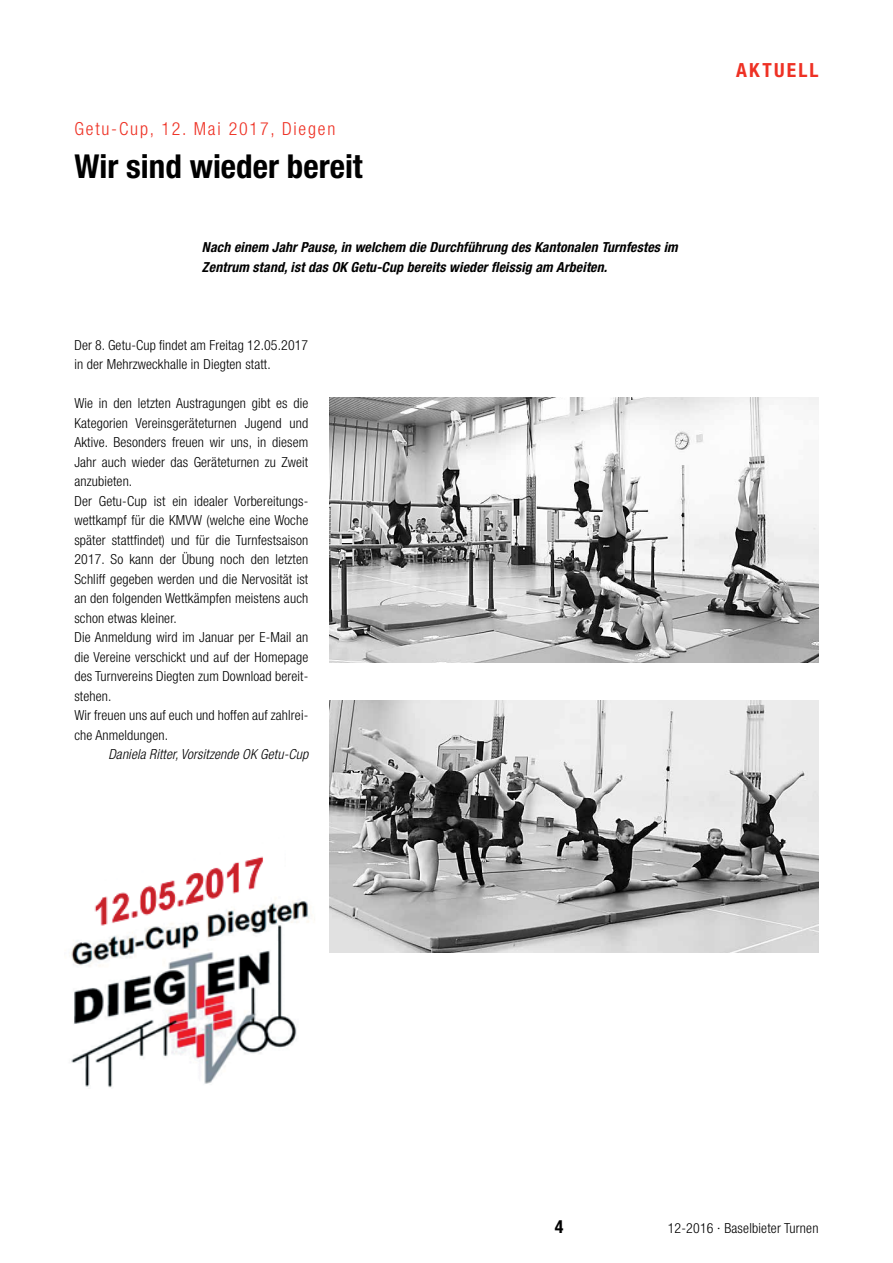
<style>
.page{position:relative;width:893px;height:1263px;background:#fff}
.page>*{position:absolute;margin:0;border:0;box-sizing:border-box;transform-origin:0 0}
.t1{font:700 condensed 33px "Helvetica Neue LT Std";color:#000}
.t2{font:700 condensed 19.5px "Helvetica Neue LT Std";letter-spacing:.115em;color:#ee3124}
.t3{font:300 condensed 18px "Helvetica Neue LT Std";letter-spacing:.1em;color:#ee3124}
.t4{font:700 condensed 18px "Helvetica Neue LT Std";color:#000}
.t5{font:300 condensed 13.8px/19.5px "Helvetica Neue LT Std";letter-spacing:.01em;color:#000}
.t6{font:italic 700 condensed 13.8px/19.5px "Helvetica Neue LT Std";letter-spacing:.01em;color:#000}
.t7{font:italic 300 condensed 13.8px "Helvetica Neue LT Std";letter-spacing:.01em;color:#000}
</style>
<div class="page">
<img style="left:330px;top:701px;width:489px;height:252px">
<img style="left:330px;top:397px;width:489px;height:265px">
<img style="left:71px;top:856px;width:244px;height:232px">
<h3 class="t3" style="left:74px;top:118px;width:262px">Getu-Cup, 12. Mai 2017, Diegen</h3>
<h1 class="t1" style="left:74px;top:147px;width:290px">Wir sind wieder bereit</h1>
<p class="t6" style="left:202px;top:238px;width:477px">Nach einem Jahr Pause, in welchem die Durchführung des Kantonalen Turnfestes im<br>Zentrum stand, ist das OK Getu-Cup bereits wieder fleissig am Arbeiten.</p>
<p class="t5" style="left:74px;top:335px;width:235px">Der 8. Getu-Cup findet am Freitag 12.05.2017 in der Mehrzweckhalle in Diegten statt.</p>
<p class="t5" style="left:74px;top:393px;width:235px">Wie in den letzten Austragungen gibt es die Kategorien Vereinsgeräteturnen Jugend und Aktive. Besonders freuen wir uns, in diesem Jahr auch wieder das Geräteturnen zu Zweit anzubieten.<br>Der Getu-Cup ist ein idealer Vorbereitungs&shy;wettkampf für die KMVW (welche eine Woche später stattfindet) und für die Turnfestsaison 2017. So kann der Übung noch den letzten Schliff gegeben werden und die Nervosität ist an den folgenden Wettkämpfen meistens auch schon etwas kleiner.<br>Die Anmeldung wird im Januar per E-Mail an die Vereine verschickt und auf der Homepage des Turnvereins Diegten zum Download bereit&shy;stehen.<br>Wir freuen uns auf euch und hoffen auf zahlrei&shy;che Anmeldungen.</p>
<p class="t7" style="left:108px;top:746px;width:201px">Daniela Ritter, Vorsitzende OK Getu-Cup</p>
<h2 class="t2" style="left:736px;top:58px;width:84px">aktuell</h2>
<h3 class="t4" style="left:555px;top:1216px;width:10px">4</h3>
<p class="t5" style="left:668px;top:1218px;width:152px">12-2016 · Baselbieter Turnen</p>
</div>
